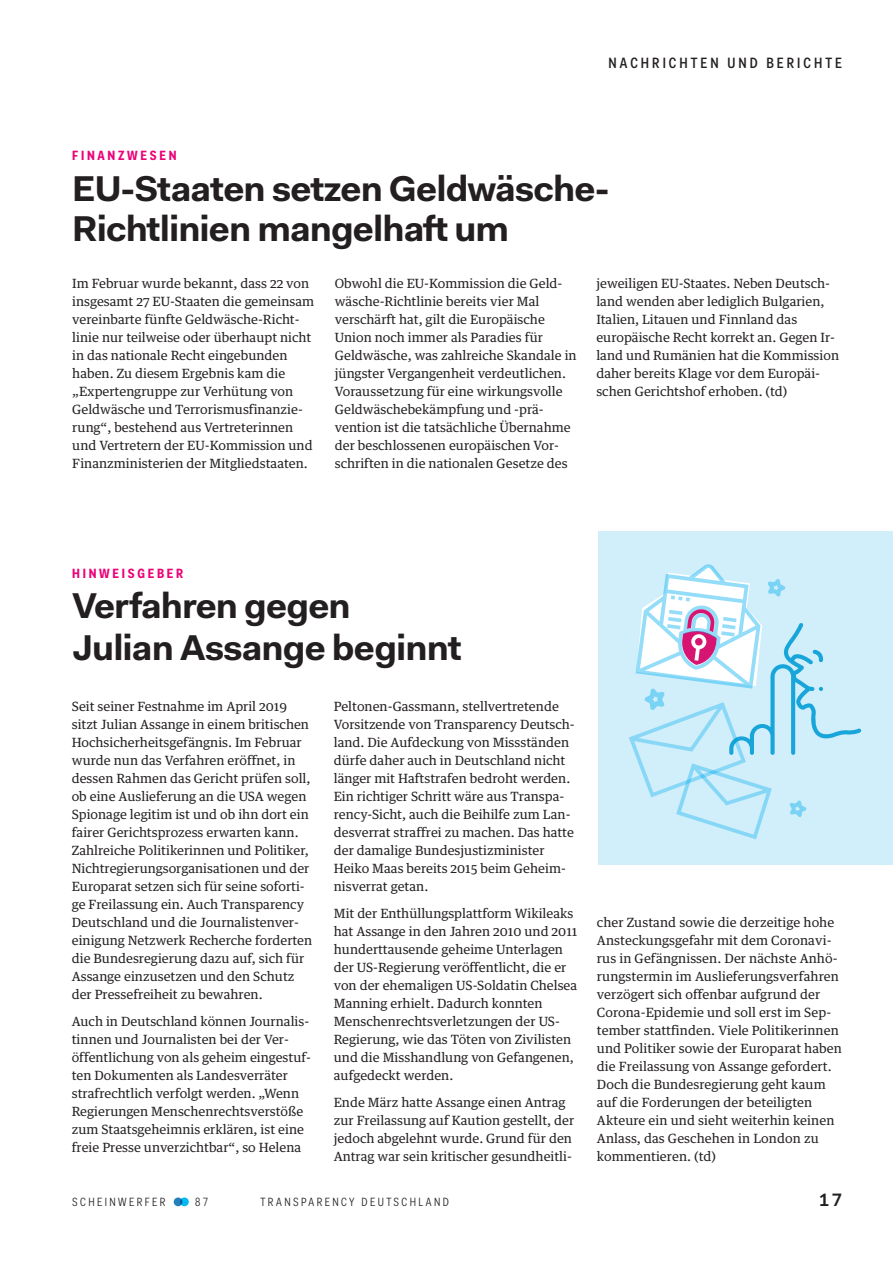
<style>
.page{position:relative;width:893px;height:1263px;background:#fff}
.page>*{position:absolute;margin:0;border:0;box-sizing:border-box;transform-origin:0 0}
.t1{font:700 36px/40.5px "Fakt Pro";letter-spacing:-.025em;color:#231f20}
.t2{font:600 18px "Fakt Pro";color:#231f20}
.t3{font:500 15px "Fakt Con Pro";letter-spacing:.2em;color:#231f20}
.t4{font:700 13.5px "Fakt Con Pro";letter-spacing:.2em;color:#ed0277}
.t5{font:12.75px/18px "Guardian Text Egyp";color:#231f20}
.t6{font:12px "Fakt Con Pro Blond";letter-spacing:.2em;color:#231f20}
</style>
<div class="page">
<div style="left:598px;top:531px;width:295px;height:334px;background:#d1eefb"></div>
<svg style="left:180px;top:1197px;width:9px;height:9px"></svg>
<svg style="left:174px;top:1197px;width:8px;height:9px"></svg>
<svg style="left:629px;top:564px;width:232px;height:276px"></svg>
<p class="t3" style="left:609px;top:53px;width:235px">NACHRICHTEN UND BERICHTE</p>
<p class="t4" style="left:72px;top:146px;width:106px">FINANZWESEN</p>
<h1 class="t1" style="left:72px;top:168px;width:539px">EU-Staaten setzen Geldwäsche-<br>Richtlinien mangelhaft um</h1>
<p class="t5" style="left:72px;top:273px;width:244px">Im Februar wurde bekannt, dass 22 von insgesamt 27 EU-Staaten die gemeinsam vereinbarte fünfte Geldwäsche-Richt&shy;linie nur teilweise oder überhaupt nicht in das nationale Recht eingebunden haben. Zu diesem Ergebnis kam die „Expertengruppe zur Verhütung von Geldwäsche und Terrorismusfinanzie&shy;rung“, bestehend aus Vertreterinnen und Vertretern der EU-Kommission und Finanzministerien der Mitgliedstaaten.</p>
<p class="t5" style="left:335px;top:273px;width:243px">Obwohl die EU-Kommission die Geld&shy;wäsche-Richtlinie bereits vier Mal verschärft hat, gilt die Europäische Union noch immer als Paradies für Geldwäsche, was zahlreiche Skandale in jüngster Vergangenheit verdeutlichen.<br>Voraussetzung für eine wirkungsvolle Geldwäschebekämpfung und -prä&shy;vention ist die tatsächliche Übernahme der beschlossenen europäischen Vor&shy;schriften in die nationalen Gesetze des</p>
<p class="t5" style="left:596px;top:273px;width:244px">jeweiligen EU-Staates. Neben Deutsch&shy;land wenden aber lediglich Bulgarien, Italien, Litauen und Finnland das europäische Recht korrekt an. Gegen Ir&shy;land und Rumänien hat die Kommission daher bereits Klage vor dem Europäi&shy;schen Gerichtshof erhoben. (td)</p>
<p class="t4" style="left:72px;top:564px;width:113px">HINWEISGEBER</p>
<h1 class="t1" style="left:72px;top:585px;width:391px;line-height:42px">Verfahren gegen<br>Julian Assange beginnt</h1>
<p class="t5" style="left:72px;top:696px;width:242px">Seit seiner Festnahme im April 2019 sitzt Julian Assange in einem britischen Hochsicherheitsgefängnis. Im Februar wurde nun das Verfahren eröffnet, in dessen Rahmen das Gericht prüfen soll, ob eine Auslieferung an die USA wegen Spionage legitim ist und ob ihn dort ein fairer Gerichtsprozess erwarten kann.<br>Zahlreiche Politikerinnen und Politiker, Nichtregierungsorganisationen und der Europarat setzen sich für seine soforti&shy;ge Freilassung ein. Auch Transparency Deutschland und die Journalistenver&shy;einigung Netzwerk Recherche forderten die Bundesregierung dazu auf, sich für Assange einzusetzen und den Schutz der Pressefreiheit zu bewahren.</p>
<p class="t5" style="left:72px;top:1011px;width:241px">Auch in Deutschland können Journalis&shy;tinnen und Journalisten bei der Ver&shy;öffentlichung von als geheim eingestuf&shy;ten Dokumenten als Landesverräter strafrechtlich verfolgt werden. „Wenn Regierungen Menschenrechtsverstöße zum Staatsgeheimnis erklären, ist eine freie Presse unverzichtbar“, so Helena</p>
<p class="t5" style="left:334px;top:696px;width:242px">Peltonen-Gassmann, stellvertretende Vorsitzende von Transparency Deutsch&shy;land. Die Aufdeckung von Missständen dürfe daher auch in Deutschland nicht länger mit Haftstrafen bedroht werden.<br>Ein richtiger Schritt wäre aus Transpa&shy;rency-Sicht, auch die Beihilfe zum Lan&shy;desverrat straffrei zu machen. Das hatte der damalige Bundesjustizminister Heiko Maas bereits 2015 beim Geheim&shy;nisverrat getan.</p>
<p class="t5" style="left:334px;top:903px;width:245px">Mit der Enthüllungsplattform Wikileaks hat Assange in den Jahren 2010 und 2011 hunderttausende geheime Unterlagen der US-Regierung veröffentlicht, die er von der ehemaligen US-Soldatin Chelsea Manning erhielt. Dadurch konnten Menschenrechtsverletzungen der US-Regierung, wie das Töten von Zivilisten und die Misshandlung von Gefangenen, aufgedeckt werden.</p>
<p class="t5" style="left:334px;top:1092px;width:242px">Ende März hatte Assange einen Antrag zur Freilassung auf Kaution gestellt, der jedoch abgelehnt wurde. Grund für den Antrag war sein kritischer gesundheitli-</p>
<p class="t5" style="left:597px;top:912px;width:247px">cher Zustand sowie die derzeitige hohe Ansteckungsgefahr mit dem Coronavi&shy;rus in Gefängnissen. Der nächste Anhö&shy;rungstermin im Auslieferungsverfahren verzögert sich offenbar aufgrund der Corona-Epidemie und soll erst im Sep&shy;tember stattfinden. Viele Politikerinnen und Politiker sowie der Europarat haben die Freilassung von Assange gefordert.<br>Doch die Bundesregierung geht kaum auf die Forderungen der beteiligten Akteure ein und sieht weiterhin keinen Anlass, das Geschehen in London zu kommentieren. (td)</p>
<p class="t6" style="left:72px;top:1194px;width:95px">SCHEINWERFER</p>
<p class="t6" style="left:195px;top:1194px;width:14px">87</p>
<p class="t6" style="left:260px;top:1194px;width:190px">TRANSPARENCY DEUTSCHLAND</p>
<h2 class="t2" style="left:819px;top:1188px;width:24px">17</h2>
</div>
